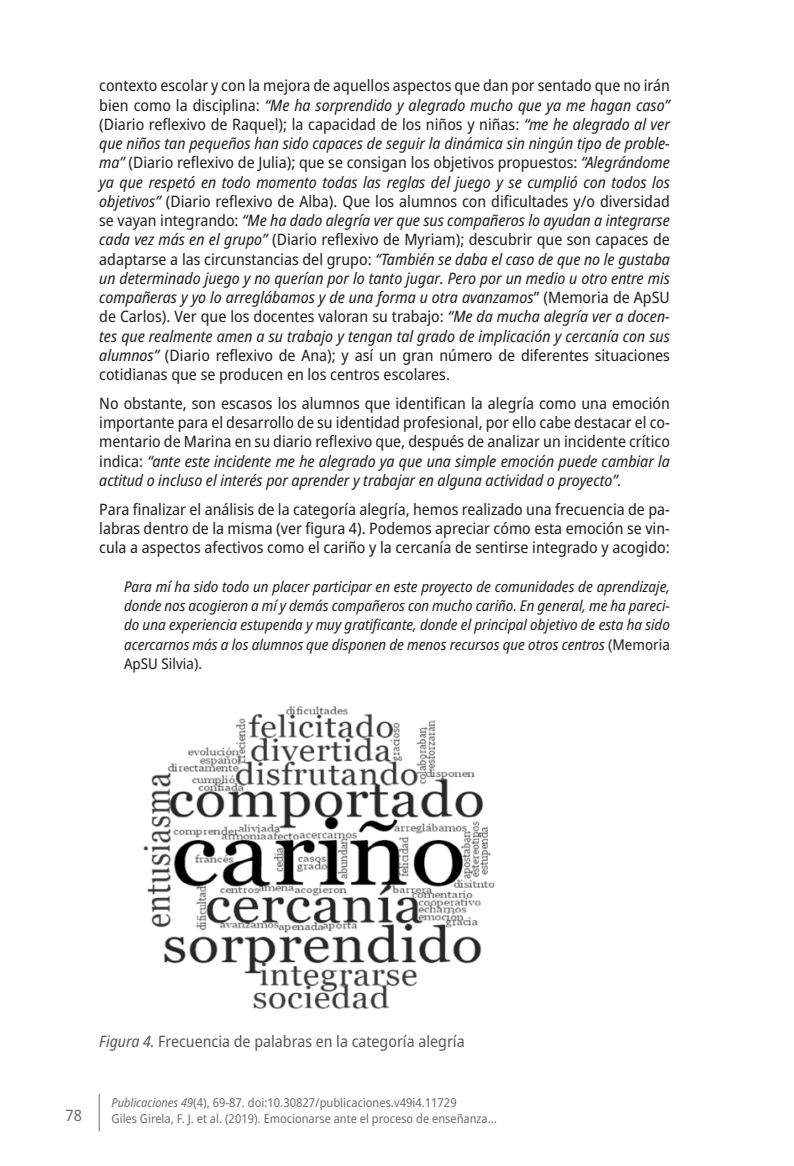
<style>
.page{position:relative;width:794px;height:1166px;background:#fff}
.page>*{position:absolute;margin:0;border:0;box-sizing:border-box;transform-origin:0 0}
.t1{font:italic semi-condensed 15.75px/19.2px "Noto Sans";color:#231f20;text-align:justify}
.t2{font:semi-condensed 15.75px/19.2px "Noto Sans";color:#231f20;text-align:justify}
.piedefoto{font:semi-condensed 15.75px "Noto Sans";color:#57585a}
.t3{font:semi-condensed 15.75px "Noto Sans";color:#6c6d70}
.citas_dos{font:italic semi-condensed 14.88px/19.2px "Noto Sans";color:#231f20;text-align:justify}
.t4{font:semi-condensed 12.25px "Noto Sans";color:#6c6d70}
.s1{font-style:normal}
.s2{font-style:italic}
</style>
<div class="page">
<hr style="left:99px;top:1094px;width:1px;height:37px;background:#6c6d70">
<img style="left:143px;top:706px;width:352px;height:303px">
<p class="t1" style="left:99px;top:76px;width:572px"><span class="s1">contexto escolar y con la mejora de aquellos aspectos que dan por sentado que no irán bien como la disciplina:</span> “Me ha sorprendido y alegrado mucho que ya me hagan caso” <span class="s1">(Diario reflexivo de Raquel); la capacidad de los niños y niñas:</span> “me he alegrado al ver que niños tan pequeños han sido capaces de seguir la dinámica sin ningún tipo de proble&shy;ma” <span class="s1">(Diario reflexivo de Julia); que se consigan los objetivos propuestos:</span> “Alegrándome ya que respetó en todo momento todas las reglas del juego y se cumplió con todos los objetivos” <span class="s1">(Diario reflexivo de Alba). Que los alumnos con dificultades y/o diversidad se vayan integrando:</span> “Me ha dado alegría ver que sus compañeros lo ayudan a integrarse cada vez más en el grupo” <span class="s1">(Diario reflexivo de Myriam); descubrir que son capaces de adaptarse a las circunstancias del grupo:</span> “También se daba el caso de que no le gustaba un determinado juego y no querían por lo tanto jugar. Pero por un medio u otro entre mis compañeras y yo lo arreglábamos y de una forma u otra avanzamos<span class="s1">” (Memoria de ApSU de Carlos). Ver que los docentes valoran su trabajo:</span> “Me da mucha alegría ver a docen&shy;tes que realmente amen a su trabajo y tengan tal grado de implicación y cercanía con sus alumnos” <span class="s1">(Diario reflexivo de Ana); y así un gran número de diferentes situaciones cotidianas que se producen en los centros escolares.</span></p>
<p class="t2" style="left:99px;top:394px;width:572px">No obstante, son escasos los alumnos que identifican la alegría como una emoción importante para el desarrollo de su identidad profesional, por ello cabe destacar el co&shy;mentario de Marina en su diario reflexivo que, después de analizar un incidente crítico indica: <span class="s2">“ante este incidente me he alegrado ya que una simple emoción puede cambiar la actitud o incluso el interés por aprender y trabajar en alguna actividad o proyecto”.</span></p>
<p class="t2" style="left:99px;top:500px;width:572px">Para finalizar el análisis de la categoría alegría, hemos realizado una frecuencia de pa&shy;labras dentro de la misma (ver figura 4). Podemos apreciar cómo esta emoción se vin&shy;cula a aspectos afectivos como el cariño y la cercanía de sentirse integrado y acogido:</p>
<p class="citas_dos" style="left:124px;top:577px;width:547px">Para mí ha sido todo un placer participar en este proyecto de comunidades de aprendizaje, donde nos acogieron a mí y demás compañeros con mucho cariño. En general, me ha pareci&shy;do una experiencia estupenda y muy gratificante, donde el principal objetivo de esta ha sido acercarnos más a los alumnos que disponen de menos recursos que otros centros <span class="s1">(Memoria ApSU Silvia).</span></p>
<p class="piedefoto" style="left:99px;top:1030px;width:367px"><span class="s2">Figura 4.</span> Frecuencia de palabras en la categoría alegría</p>
<p class="t4" style="left:112px;top:1094px;width:346px"><span class="s2">Publicaciones 49</span>(4), 69-87. doi:10.30827/publicaciones.v49i4.11729</p>
<p class="t3" style="left:65px;top:1104px;width:18px">78</p>
<p class="t4" style="left:112px;top:1110px;width:387px">Giles Girela, F. J. et al. (2019). Emocionarse ante el proceso de enseñanza…</p>
</div>
